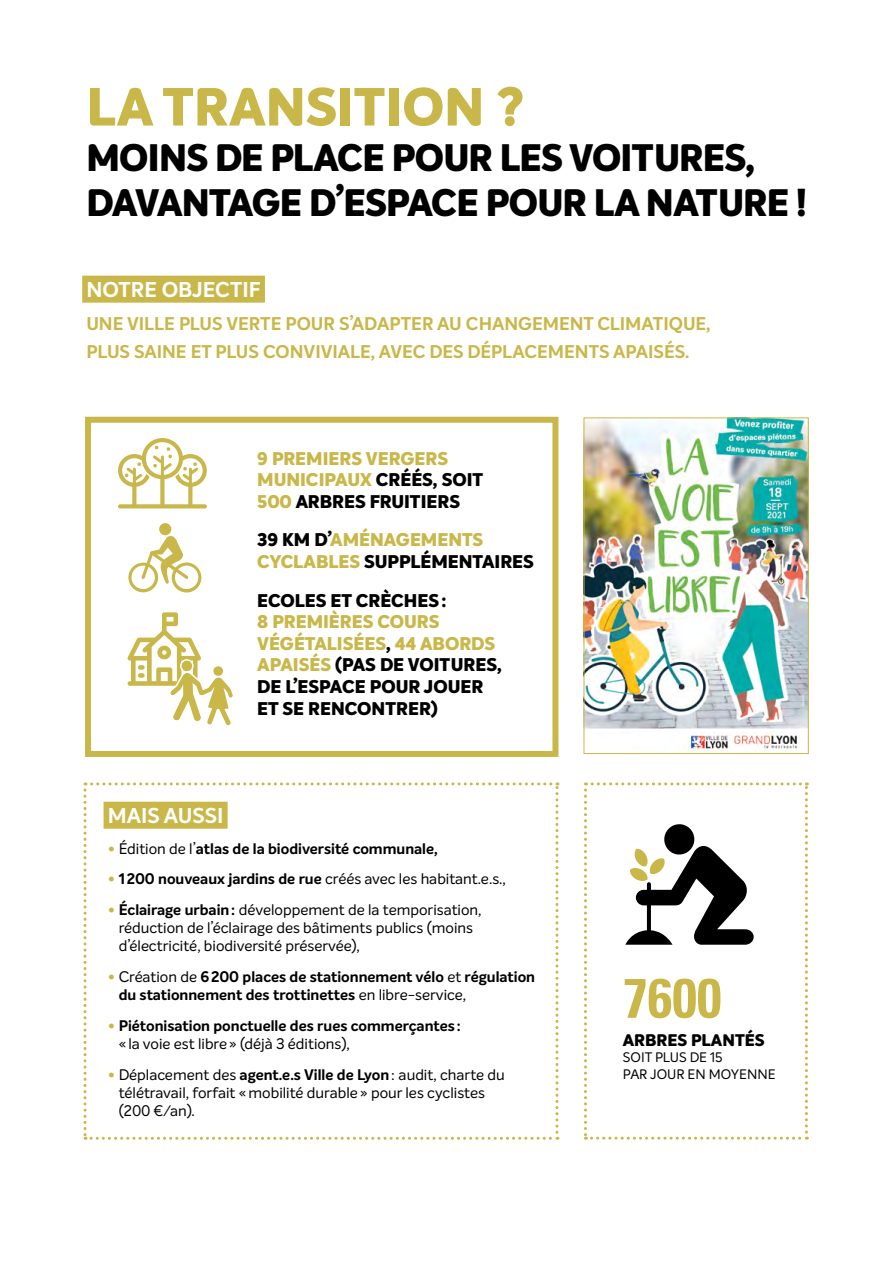
<style>
.page{position:relative;width:893px;height:1263px;background:#fff}
.page>*{position:absolute;margin:0;border:0;box-sizing:border-box;transform-origin:0 0}
.t1{font:700 condensed 55.5px "Univers";color:#c9b749}
.TITRE_2{font:800 52.5px "Intelo";color:#c9b749}
.TITRE_2-2{font:800 37.5px/45px "Intelo";letter-spacing:-.02em;color:#000}
.t2{font:700 21px "Intelo Alt";color:#fff}
.t3{font:800 18px/21.6px "Intelo Alt";color:#000}
.t4{font:700 18px/28.5px "Intelo Alt";color:#c9b749}
.t5{font:800 18px/21.6px "Intelo Alt";color:#c9b749}
.t6{font:800 16.5px "Intelo";color:#000}
.t7{font:15px/18px "Intelo";color:#000}
.t8{font:700 15px/18px "Intelo Alt";color:#000}
.t9{font:13.5px/16.2px "Intelo";color:#000}
.s1{color:#000}
.s2{color:#c9b749}
.s3{font-family:"DIN Pro";color:#c9b749}
.s4{font-family:"Intelo";font-weight:400}
.s5{font-family:"DIN Pro";font-weight:700;color:#c9b749}
.s6{font-family:"Intelo Alt";font-weight:700}
</style>
<div class="page">
<div style="left:82px;top:276px;width:183px;height:27px;background:#c9b749"></div>
<svg style="left:84px;top:782px;width:474px;height:358px"></svg>
<svg style="left:584px;top:782px;width:224px;height:358px"></svg>
<div style="left:85px;top:417px;width:473px;height:340px;background:#fff;border:6px solid #c9b749"></div>
<svg style="left:118px;top:438px;width:89px;height:70px"></svg>
<svg style="left:128px;top:536px;width:73px;height:56px"></svg>
<div style="left:159px;top:523px;width:12px;height:12px;background:#c9b749;border-radius:50%"></div>
<svg style="left:127px;top:612px;width:106px;height:114px"></svg>
<img style="left:586px;top:419px;width:221px;height:333px">
<div style="left:584px;top:417px;width:225px;height:337px;border:1px solid #c9b749"></div>
<p class="TITRE_2" style="left:86px;top:73px;width:439px">LA TRANSITION ?</p>
<p class="TITRE_2-2" style="left:86px;top:136px;width:722px">MOINS DE PLACE POUR LES VOITURES,<br>DAVANTAGE D’ESPACE POUR LA NATURE !</p>
<p class="t2" style="left:86px;top:276px;width:176px">NOTRE OBJECTIF</p>
<p class="t4" style="left:86px;top:309px;width:626px">UNE VILLE PLUS VERTE POUR S’ADAPTER AU CHANGEMENT CLIMATIQUE,<br>PLUS SAINE ET PLUS CONVIVIALE, AVEC DES DÉPLACEMENTS APAISÉS.</p>
<p class="t5" style="left:257px;top:448px;width:227px">9 PREMIERS VERGERS<br>MUNICIPAUX <span class="s1">CRÉÉS, SOIT<br></span>500 <span class="s1">ARBRES FRUITIERS</span></p>
<p class="t3" style="left:257px;top:530px;width:278px">39 KM D’<span class="s2">AMÉNAGEMENTS<br>CYCLABLES</span> SUPPLÉMENTAIRES</p>
<p class="t3" style="left:257px;top:590px;width:246px">ECOLES ET CRÈCHES:<br><span class="s2">8 PREMIÈRES COURS<br>VÉGÉTALISÉES</span>, <span class="s2">44 ABORDS<br>APAISÉS</span> (PAS DE VOITURES,<br>DE L’ESPACE POUR JOUER<br>ET SE RENCONTRER)</p>
<p class="t2" style="left:108px;top:802px;width:117px">MAIS AUSSI</p>
<p class="t8" style="left:108px;top:840px;width:332px"><span class="s3">•</span> <span class="s4">Édition de l’</span>atlas de la biodiversité communale,</p>
<p class="t7" style="left:108px;top:870px;width:400px"><span class="s5">•</span> <span class="s6">1200 nouveaux jardins de rue</span> créés avec les habitant.e.s.,</p>
<p class="t7" style="left:119px;top:901px;width:364px;text-indent:-11px"><span class="s5">•</span> <span class="s6">Éclairage urbain:</span> développement de la temporisation, réduction de l’éclairage des bâtiments publics (moins d’électricité, biodiversité préservée),</p>
<p class="t8" style="left:119px;top:968px;width:418px;text-indent:-11px"><span class="s3">•</span> <span class="s4">Création de</span> 6200 places de stationnement vélo <span class="s4">et</span> régulation du stationnement des trottinettes <span class="s4">en libre-service,</span></p>
<p class="t8" style="left:119px;top:1017px;width:344px;text-indent:-11px"><span class="s3">•</span> Piétonisation ponctuelle des rues commerçantes : <span class="s4">«la voie est libre» (déjà 3 éditions),</span></p>
<p class="t7" style="left:119px;top:1065px;width:388px;text-indent:-11px"><span class="s5">•</span> Déplacement des <span class="s6">agent.e.s Ville de Lyon</span>: audit, charte du télétravail, forfait «mobilité durable» pour les cyclistes (200 €/an).</p>
<p class="t1" style="left:623px;top:964px;width:100px">7600</p>
<p class="t6" style="left:623px;top:1029px;width:143px">ARBRES PLANTÉS</p>
<p class="t9" style="left:623px;top:1049px;width:154px">SOIT PLUS DE 15<br>PAR JOUR EN MOYENNE</p>
</div>
